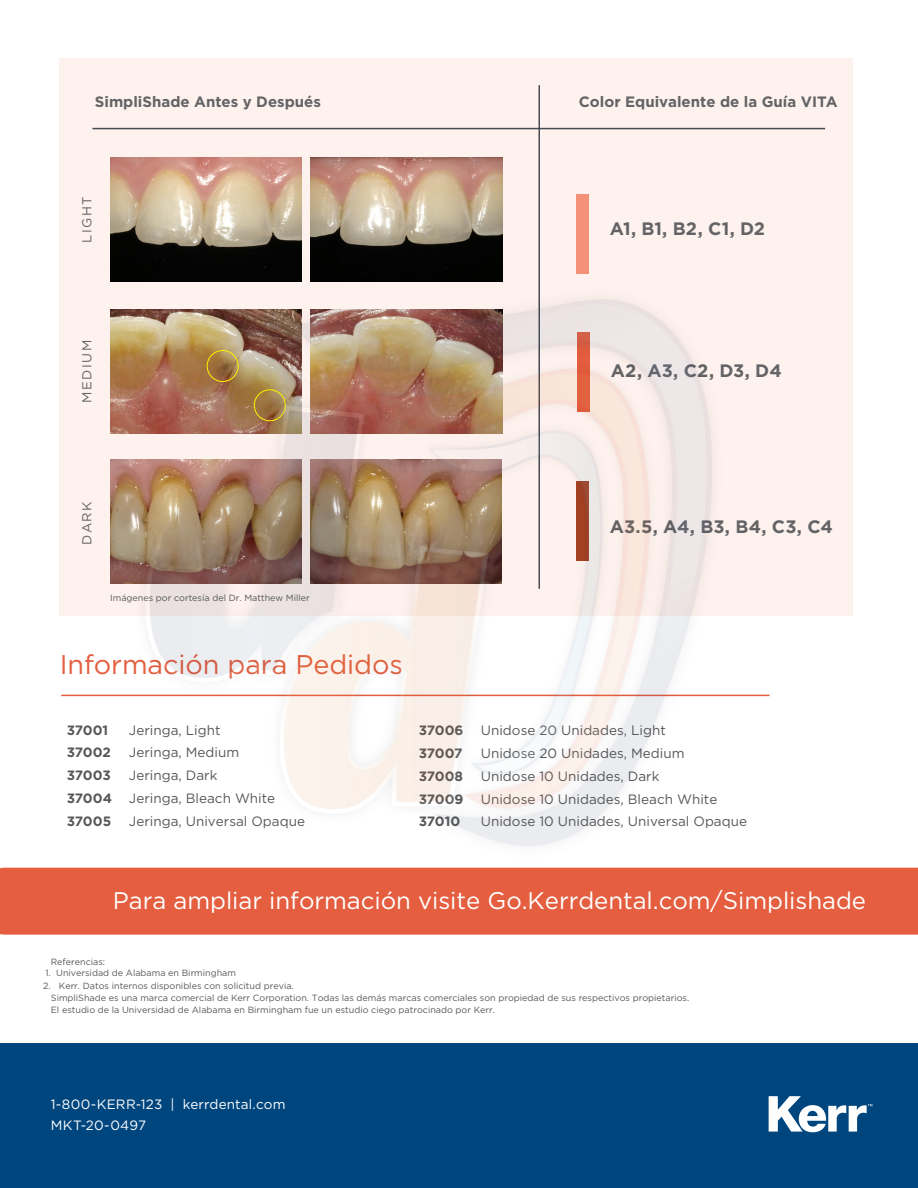
<style>
.page{position:relative;width:918px;height:1188px;background:#fff}
.page>*{position:absolute;margin:0;border:0;box-sizing:border-box;transform-origin:0 0}
.Category_Header{font:27px "Gotham";letter-spacing:-.005em;color:#e45e3f}
.Category_Header-2{font:24px "Gotham";color:#fff}
.Category_Header-3{font:700 18px "Gotham";letter-spacing:.005em;color:#636366}
.Category_Header-4{font:700 15px "Gotham";color:#636366}
.t1{font:13.5px "Gotham";color:#57585a}
.t2{font:700 13.5px "Gotham";letter-spacing:-.02em;color:#57585a}
.Copy{font:13.5px/21px "Gotham";letter-spacing:.015em;color:#fff}
.Category_Header-5{font:13.05px "Gotham";letter-spacing:.12em;color:#636366}
.t3{font:9px/12px "Gotham";color:#57585a}
</style>
<div class="page">
<div style="left:0;top:1044px;width:918px;height:144px;background:#00467e"></div>
<div style="left:0;top:868px;width:918px;height:67px;background:#e45e3f"></div>
<img style="left:13px;top:58px;width:892px;height:1075px">
<p class="Category_Header-4" style="left:95px;top:92px;width:228px">SimpliShade Antes y Después</p>
<p class="Category_Header-4" style="left:579px;top:91px;width:260px">Color Equivalente de la Guía VITA</p>
<p class="Category_Header-5" style="left:78px;top:243px;width:48px;rotate:-90deg">LIGHT</p>
<p class="Category_Header-3" style="left:610px;top:217px;width:157px">A1, B1, B2, C1, D2</p>
<p class="Category_Header-5" style="left:78px;top:403px;width:65px;rotate:-90deg">MEDIUM</p>
<p class="Category_Header-3" style="left:611px;top:359px;width:173px">A2, A3, C2, D3, D4</p>
<p class="Category_Header-5" style="left:78px;top:545px;width:45px;rotate:-90deg">DARK</p>
<p class="t3" style="left:110px;top:592px;width:201px">Imágenes por cortesía del Dr. Matthew Miller</p>
<p class="Category_Header-3" style="left:610px;top:515px;width:225px">A3.5, A4, B3, B4, C3, C4</p>
<p class="Category_Header" style="left:60px;top:648px;width:345px">Información para Pedidos</p>
<p class="t2" style="left:67px;top:721px;width:43px">37001</p>
<p class="t1" style="left:129px;top:721px;width:93px">Jeringa, Light</p>
<p class="t2" style="left:67px;top:744px;width:46px">37002</p>
<p class="t1" style="left:129px;top:744px;width:112px">Jeringa, Medium</p>
<p class="t2" style="left:67px;top:767px;width:46px">37003</p>
<p class="t1" style="left:129px;top:767px;width:90px">Jeringa, Dark</p>
<p class="t2" style="left:67px;top:789px;width:47px">37004</p>
<p class="t1" style="left:129px;top:790px;width:148px">Jeringa, Bleach White</p>
<p class="t2" style="left:67px;top:812px;width:46px">37005</p>
<p class="t1" style="left:129px;top:812px;width:178px">Jeringa, Universal Opaque</p>
<p class="t2" style="left:419px;top:721px;width:46px">37006</p>
<p class="t1" style="left:481px;top:721px;width:186px">Unidose 20 Unidades, Light</p>
<p class="t2" style="left:419px;top:744px;width:45px">37007</p>
<p class="t1" style="left:481px;top:745px;width:205px">Unidose 20 Unidades, Medium</p>
<p class="t2" style="left:419px;top:767px;width:46px">37008</p>
<p class="t1" style="left:481px;top:767px;width:180px">Unidose 10 Unidades, Dark</p>
<p class="t2" style="left:419px;top:790px;width:46px">37009</p>
<p class="t1" style="left:481px;top:790px;width:238px">Unidose 10 Unidades, Bleach White</p>
<p class="t2" style="left:419px;top:813px;width:43px">37010</p>
<p class="t1" style="left:481px;top:813px;width:268px">Unidose 10 Unidades, Universal Opaque</p>
<p class="Category_Header-2" style="left:113px;top:885px;width:755px">Para ampliar información visite Go.Kerrdental.com/Simplishade</p>
<p class="t3" style="left:51px;top:955px;width:56px">Referencias:</p>
<p class="t3" style="left:45px;top:967px;width:192px">1. Universidad de Alabama en Birmingham</p>
<p class="t3" style="left:51px;top:979px;width:640px;text-indent:-8px">2. Kerr. Datos internos disponibles con solicitud previa.<br>SimpliShade es una marca comercial de Kerr Corporation. Todas las demás marcas comerciales son propiedad de sus respectivos propietarios.<br>El estudio de la Universidad de Alabama en Birmingham fue un estudio ciego patrocinado por Kerr.</p>
<p class="Copy" style="left:51px;top:1094px;width:236px">1-800-KERR-123 | kerrdental.com<br>MKT-20-0497</p>
</div>
